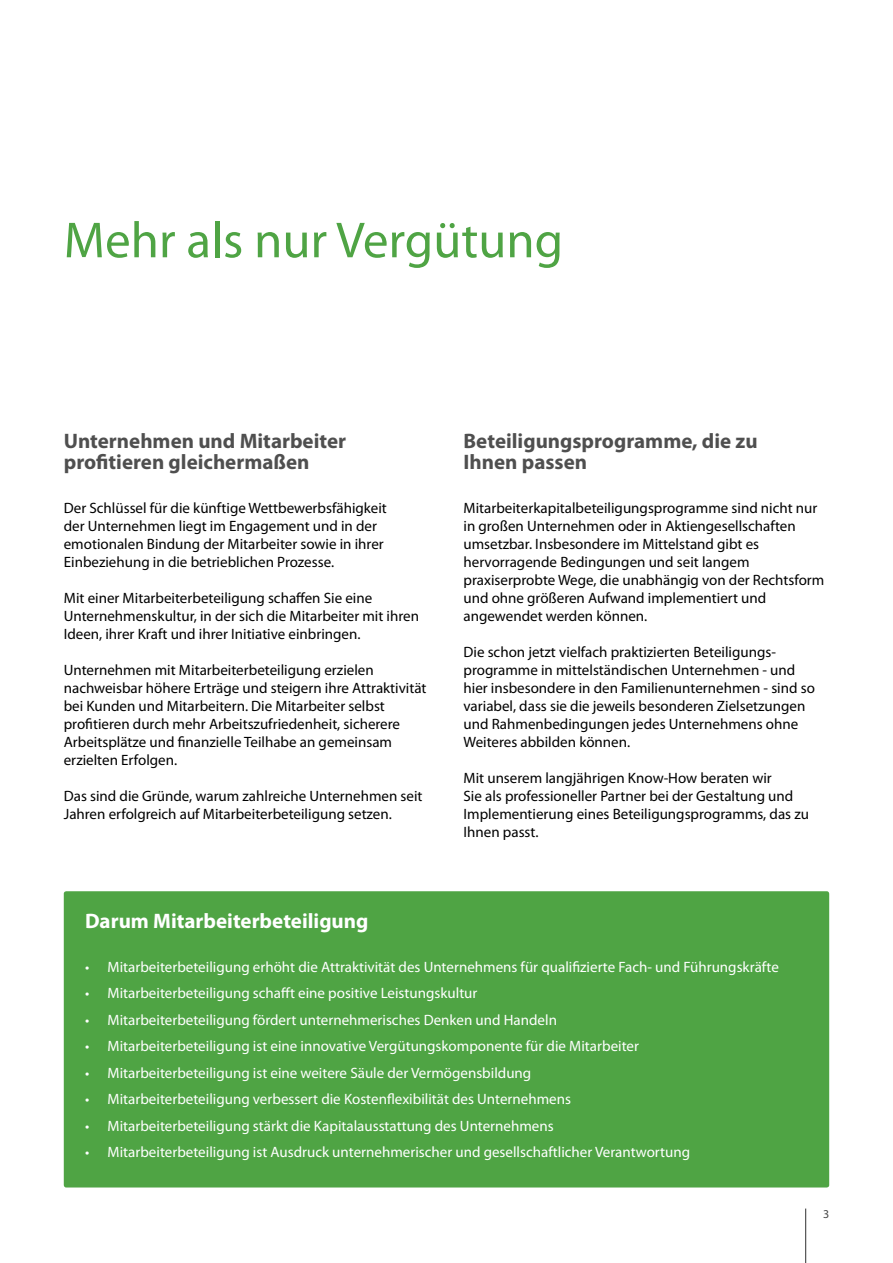
<style>
.page{position:relative;width:893px;height:1263px;background:#fff}
.page>*{position:absolute;margin:0;border:0;box-sizing:border-box;transform-origin:0 0}
.Überschrift{font:51px "Myriad Pro";color:#4fa444}
.Textüberschrift{font:700 21px/21px "Myriad Pro";color:#4f4f4f}
.Textüberschrift-2{font:700 21px "Myriad Pro";color:#fff}
.Fließtext{font:15px/18px "Myriad Pro";color:#000}
.Fließtext-2{font:15px "Myriad Pro";color:#fff}
.t1{font:12px "Myriad Pro";color:#474747}
</style>
<div class="page">
<hr style="left:805px;top:1208px;width:1px;height:55px;background:#474747">
<div style="left:64px;top:891px;width:765px;height:296px;background:#4fa444"></div>
<p class="Überschrift" style="left:64px;top:209px;width:501px">Mehr als nur Vergütung</p>
<p class="Textüberschrift" style="left:64px;top:430px;width:284px">Unternehmen und Mitarbeiter profitieren gleichermaßen</p>
<p class="Fließtext" style="left:64px;top:498px;width:325px">Der Schlüssel für die künftige Wettbewerbsfähigkeit der Unternehmen liegt im Engagement und in der emotionalen Bindung der Mitarbeiter sowie in ihrer Einbeziehung in die betrieblichen Prozesse.</p>
<p class="Fließtext" style="left:64px;top:588px;width:357px">Mit einer Mitarbeiterbeteiligung schaffen Sie eine<br>Unternehmenskultur, in der sich die Mitarbeiter mit ihren<br>Ideen, ihrer Kraft und ihrer Initiative einbringen.</p>
<p class="Fließtext" style="left:64px;top:660px;width:364px">Unternehmen mit Mitarbeiterbeteiligung erzielen nachweisbar höhere Erträge und steigern ihre Attraktivität bei Kunden und Mitarbeitern. Die Mitarbeiter selbst profitieren durch mehr Arbeitszufriedenheit, sicherere Arbeitsplätze und finanzielle Teilhabe an gemeinsam erzielten Erfolgen.</p>
<p class="Fließtext" style="left:64px;top:786px;width:360px">Das sind die Gründe, warum zahlreiche Unternehmen seit<br>Jahren erfolgreich auf Mitarbeiterbeteiligung setzen.</p>
<p class="Textüberschrift" style="left:463px;top:430px;width:296px">Beteiligungsprogramme, die zu<br>Ihnen passen</p>
<p class="Fließtext" style="left:463px;top:498px;width:362px">Mitarbeiterkapitalbeteiligungsprogramme sind nicht nur in großen Unternehmen oder in Aktiengesellschaften umsetzbar. Insbesondere im Mittelstand gibt es hervorragende Bedingungen und seit langem praxiserprobte Wege, die unabhängig von der Rechtsform und ohne größeren Aufwand implementiert und angewendet werden können.</p>
<p class="Fließtext" style="left:463px;top:642px;width:353px">Die schon jetzt vielfach praktizierten Beteiligungs&shy;programme in mittelständischen Unternehmen - und hier insbesondere in den Familienunternehmen - sind so variabel, dass sie die jeweils besonderen Zielsetzungen und Rahmenbedingungen jedes Unternehmens ohne Weiteres abbilden können.</p>
<p class="Fließtext" style="left:463px;top:768px;width:347px">Mit unserem langjährigen Know-How beraten wir<br>Sie als professioneller Partner bei der Gestaltung und Implementierung eines Beteiligungsprogramms, das zu Ihnen passt.</p>
<p class="Textüberschrift-2" style="left:85px;top:907px;width:285px">Darum Mitarbeiterbeteiligung</p>
<p class="Fließtext-2" style="left:85px;top:957px;width:695px">• Mitarbeiterbeteiligung erhöht die Attraktivität des Unternehmens für qualifizierte Fach- und Führungskräfte</p>
<p class="Fließtext-2" style="left:85px;top:984px;width:394px">• Mitarbeiterbeteiligung schafft eine positive Leistungskultur</p>
<p class="Fließtext-2" style="left:85px;top:1010px;width:473px">• Mitarbeiterbeteiligung fördert unternehmerisches Denken und Handeln</p>
<p class="Fließtext-2" style="left:85px;top:1037px;width:555px">• Mitarbeiterbeteiligung ist eine innovative Vergütungskomponente für die Mitarbeiter</p>
<p class="Fließtext-2" style="left:85px;top:1063px;width:448px">• Mitarbeiterbeteiligung ist eine weitere Säule der Vermögensbildung</p>
<p class="Fließtext-2" style="left:85px;top:1090px;width:487px">• Mitarbeiterbeteiligung verbessert die Kostenflexibilität des Unternehmens</p>
<p class="Fließtext-2" style="left:85px;top:1116px;width:470px">• Mitarbeiterbeteiligung stärkt die Kapitalausstattung des Unternehmens</p>
<p class="Fließtext-2" style="left:85px;top:1143px;width:607px">• Mitarbeiterbeteiligung ist Ausdruck unternehmerischer und gesellschaftlicher Verantwortung</p>
<p class="t1" style="left:823px;top:1206px;width:8px">3</p>
</div>
